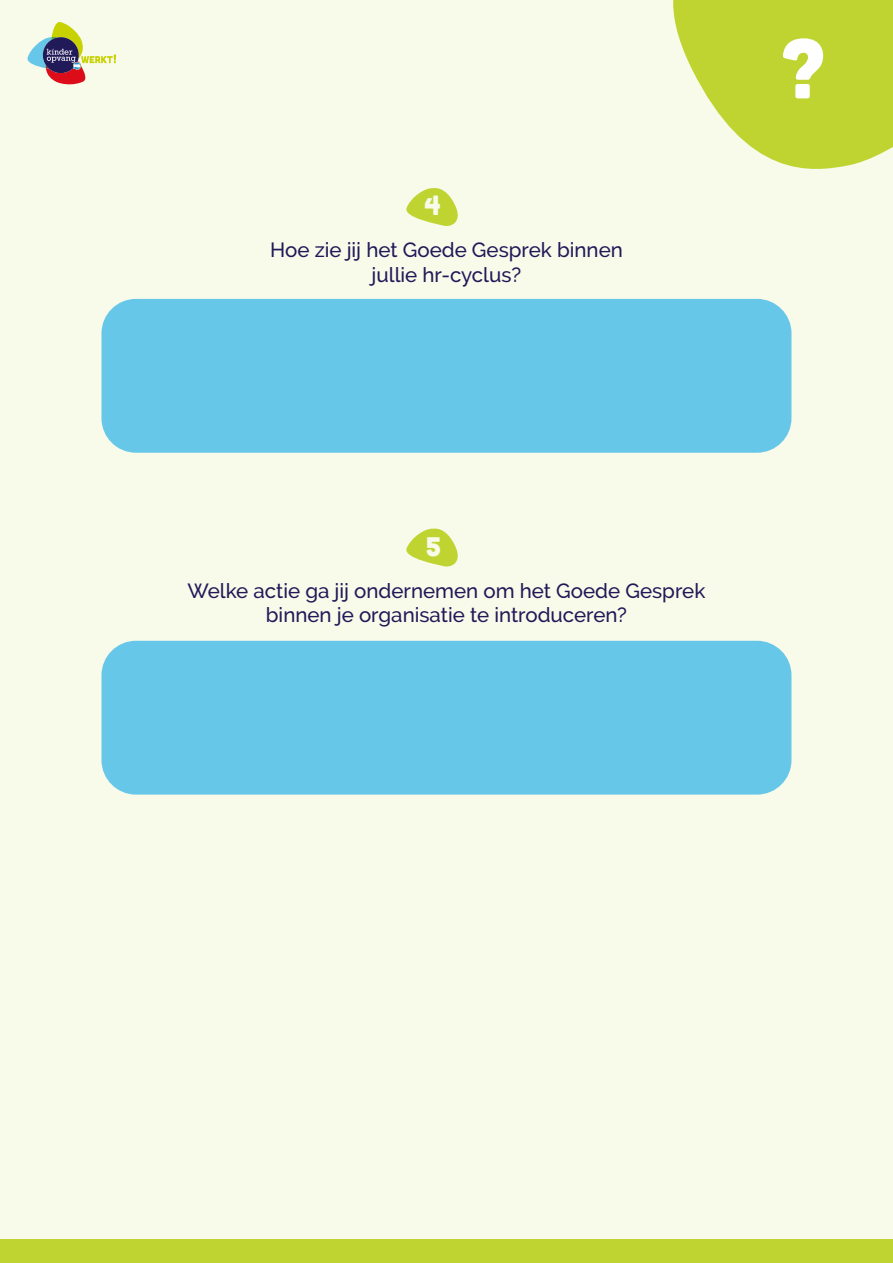
<style>
.page{position:relative;width:893px;height:1263px;background:#f8faea}
.page>*{position:absolute;margin:0;border:0;box-sizing:border-box;transform-origin:0 0}
.t1{font:27px "Cubano";color:#f8faea}
.t2{font:26.85px "Cubano";color:#f8faea}
.t3{font:500 20.55px/24.6px "Raleway";color:#211958;text-align:center}
</style>
<div class="page">
<div style="left:0;top:1239px;width:893px;height:24px;background:#bfd431"></div>
<div style="left:101px;top:299px;width:690px;height:154px;background:#67c7e9;border-radius:34px"></div>
<svg style="left:406px;top:188px;width:52px;height:38px"></svg>
<svg style="left:673px;top:0;width:220px;height:169px"></svg>
<div style="left:101px;top:641px;width:690px;height:153px;background:#67c7e9;border-radius:34px"></div>
<svg style="left:406px;top:528px;width:52px;height:39px"></svg>
<svg style="left:27px;top:22px;width:89px;height:62px"></svg>
<h1 class="t1" style="left:424px;top:189px;width:18px">4</h1>
<p class="t3" style="left:270px;top:238px;width:354px">Hoe zie jij het Goede Gesprek binnen jullie hr-cyclus?</p>
<h2 class="t2" style="left:426px;top:529px;width:17px">5</h2>
<p class="t3" style="left:188px;top:578px;width:519px">Welke actie ga jij ondernemen om het Goede Gesprek binnen je organisatie te introduceren?</p>
</div>
